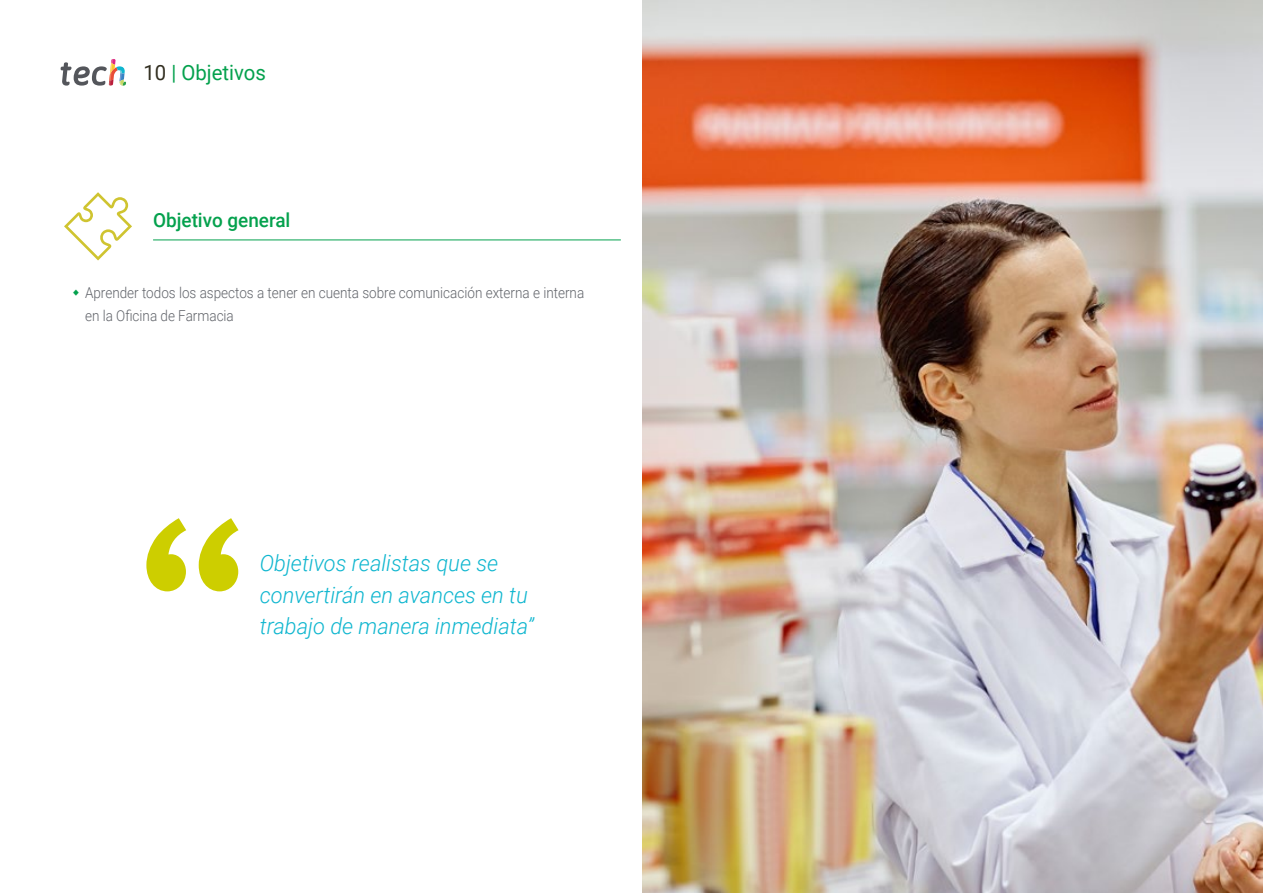
<style>
.page{position:relative;width:1263px;height:893px;background:#fff}
.page>*{position:absolute;margin:0;border:0;box-sizing:border-box;transform-origin:0 0}
.t1{font:italic 300 22.5px/31.5px "Roboto";color:#0fb6cf}
.t2{font:21px "Roboto";color:#04a14d}
.t3{font:500 19.5px "Roboto";color:#04a14d}
.t4{font:300 15px/22.5px "Roboto";color:#61646a;scale:.9 1}
.s1{color:#312e20}
</style>
<div class="page">
<hr style="left:153px;top:240px;width:468px;height:1px;background:#04a14d">
<svg style="left:64px;top:192px;width:68px;height:68px"></svg>
<img style="left:642px;top:0;width:621px;height:893px">
<svg style="left:61px;top:59px;width:65px;height:27px"></svg>
<svg style="left:146px;top:518px;width:93px;height:73px"></svg>
<h2 class="t2" style="left:144px;top:57px;width:124px"><span class="s1">10</span> | Objetivos</h2>
<h3 class="t3" style="left:153px;top:207px;width:139px">Objetivo general</h3>
<p class="t4" style="left:85px;top:281px;width:556px">Aprender todos los aspectos a tener en cuenta sobre comunicación externa e interna en la Oficina de Farmacia</p>
<h1 class="t1" style="left:260px;top:547px;width:276px">Objetivos realistas que se convertirán en avances en tu trabajo de manera inmediata”</h1>
</div>
